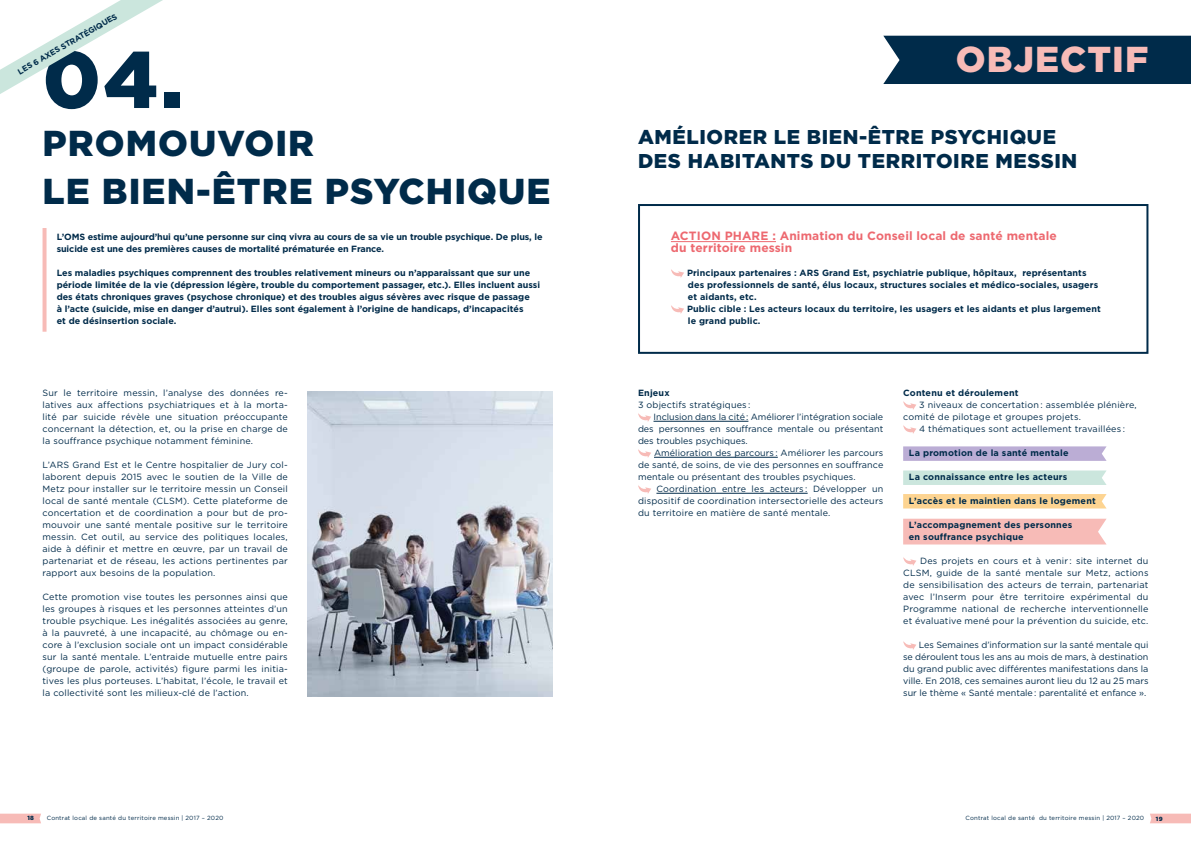
<style>
.page{position:relative;width:1191px;height:842px;background:#fff}
.page>*{position:absolute;margin:0;border:0;box-sizing:border-box;transform-origin:0 0}
.t1{font:900 80px "Gotham";color:#002b4a}
.t2{font:900 36px/48px "Gotham";letter-spacing:.03em;color:#002b4a}
.t3{font:900 36px "Gotham";letter-spacing:.03em;color:#f7bbb7}
.t4{font:900 20px/24px "Gotham";letter-spacing:.03em;color:#002b4a}
.t5{font:700 12px/12px "Gotham";letter-spacing:.01em;color:#ed6970}
.t6{font:9px/12px "Gotham";letter-spacing:.02em;color:#002b4a;text-align:justify}
.t7{font:700 9px/12px "Gotham";color:#002b4a}
.t8{font:700 9px/12px "Gotham";letter-spacing:.02em;color:#002b4a}
.t9{font:9px "Gotham";color:#002b4a}
.t10{font:700 8px "Gotham";color:#002b4a}
.t11{font:6px "Gotham";letter-spacing:.03em;color:#002b4a}
.t12{font:900 6px "Gotham";color:#002b4a}
</style>
<div class="page">
<svg style="left:1150px;top:814px;width:41px;height:9px"></svg>
<svg style="left:0;top:814px;width:41px;height:9px"></svg>
<svg style="left:43px;top:228px;width:4px;height:104px"></svg>
<svg style="left:0;top:0;width:163px;height:94px"></svg>
<div style="left:638px;top:204px;width:510px;height:150px;border:2px solid #002b4a"></div>
<div style="left:883px;top:36px;width:308px;height:48px;background:#002b4a"></div>
<hr style="left:653px;top:421px;width:95px;height:1px;background:#002b4a">
<hr style="left:654px;top:457px;width:124px;height:1px;background:#002b4a">
<hr style="left:656px;top:493px;width:151px;height:1px;background:#002b4a">
<svg style="left:638px;top:413px;width:13px;height:9px"></svg>
<svg style="left:638px;top:449px;width:13px;height:9px"></svg>
<svg style="left:638px;top:485px;width:13px;height:9px"></svg>
<hr style="left:671px;top:241px;width:105px;height:1px;background:#ed6970">
<svg style="left:671px;top:269px;width:13px;height:9px"></svg>
<svg style="left:671px;top:305px;width:13px;height:9px"></svg>
<svg style="left:903px;top:446px;width:203px;height:15px;background:#beb0d6"></svg>
<svg style="left:903px;top:470px;width:203px;height:15px;background:#cde7de"></svg>
<div style="left:903px;top:494px;width:203px;height:14px;background:#fdd491"></div>
<div style="left:903px;top:519px;width:203px;height:25px;background:#f7bbb7"></div>
<svg style="left:903px;top:401px;width:13px;height:9px"></svg>
<svg style="left:903px;top:425px;width:13px;height:9px"></svg>
<svg style="left:903px;top:557px;width:13px;height:9px"></svg>
<svg style="left:903px;top:641px;width:13px;height:9px"></svg>
<img style="left:308px;top:391px;width:245px;height:305px">
<p class="t10" style="left:16px;top:68px;width:115px;rotate:-30deg">LES 6 AXES STRATÉGIQUES</p>
<h1 class="t1" style="left:43px;top:33px;width:143px">04.</h1>
<h2 class="t2" style="left:43px;top:118px;width:509px">PROMOUVOIR<br>LE BIEN-ÊTRE PSYCHIQUE</h2>
<p class="t7" style="left:57px;top:231px;width:487px">L’OMS estime aujourd’hui qu’une personne sur cinq vivra au cours de sa vie un trouble psychique. De plus, le suicide est une des premières causes de mortalité prématurée en France.</p>
<p class="t7" style="left:57px;top:267px;width:485px">Les maladies psychiques comprennent des troubles relativement mineurs ou n’apparaissant que sur une période limitée de la vie (dépression légère, trouble du comportement passager, etc.). Elles incluent aussi des états chroniques graves (psychose chronique) et des troubles aigus sévères avec risque de passage<br>à l’acte (suicide, mise en danger d’autrui). Elles sont également à l’origine de handicaps, d’incapacités<br>et de désinsertion sociale.</p>
<p class="t6" style="left:43px;top:387px;width:247px">Sur le territoire messin, l’analyse des données re&shy;latives aux affections psychiatriques et à la morta&shy;lité par suicide révèle une situation préoccupante concernant la détection, et, ou la prise en charge de la souffrance psychique notamment féminine.</p>
<p class="t6" style="left:43px;top:459px;width:247px">L’ARS Grand Est et le Centre hospitalier de Jury col&shy;laborent depuis 2015 avec le soutien de la Ville de Metz pour installer sur le territoire messin un Conseil local de santé mentale (CLSM). Cette plateforme de concertation et de coordination a pour but de pro&shy;mouvoir une santé mentale positive sur le territoire messin. Cet outil, au service des politiques locales, aide à définir et mettre en œuvre, par un travail de partenariat et de réseau, les actions pertinentes par rapport aux besoins de la population.</p>
<p class="t6" style="left:42px;top:591px;width:247px">Cette promotion vise toutes les personnes ainsi que les groupes à risques et les personnes atteintes d’un trouble psychique. Les inégalités associées au genre, à la pauvreté, à une incapacité, au chômage ou en&shy;core à l’exclusion sociale ont un impact considérable sur la santé mentale. L’entraide mutuelle entre pairs (groupe de parole, activités) figure parmi les initia&shy;tives les plus porteuses. L’habitat, l’école, le travail et la collectivité sont les milieux-clé de l’action.</p>
<h2 class="t3" style="left:956px;top:38px;width:194px">OBJECTIF</h2>
<h3 class="t4" style="left:638px;top:124px;width:441px">AMÉLIORER LE BIEN-ÊTRE PSYCHIQUE<br>DES HABITANTS DU TERRITOIRE MESSIN</h3>
<h3 class="t5" style="left:671px;top:229px;width:387px">ACTION PHARE : Animation du Conseil local de santé mentale du territoire messin</h3>
<p class="t7" style="left:687px;top:267px;width:415px">Principaux partenaires : ARS Grand Est, psychiatrie publique, hôpitaux, représentants des professionnels de santé, élus locaux, structures sociales et médico-sociales, usagers et aidants, etc.<br>Public cible : Les acteurs locaux du territoire, les usagers et les aidants et plus largement le grand public.</p>
<p class="t7" style="left:638px;top:387px;width:33px">Enjeux</p>
<p class="t6" style="left:638px;top:399px;width:114px">3 objectifs stratégiques :</p>
<p class="t9" style="left:653px;top:412px;width:231px">Inclusion dans la cité: Améliorer l’intégration sociale</p>
<p class="t9" style="left:638px;top:424px;width:247px">des personnes en souffrance mentale ou présentant</p>
<p class="t9" style="left:638px;top:436px;width:111px">des troubles psychiques.</p>
<p class="t6" style="left:654px;top:447px;width:231px">Amélioration des parcours : Améliorer les parcours</p>
<p class="t6" style="left:638px;top:459px;width:247px">de santé, de soins, de vie des personnes en souffrance</p>
<p class="t6" style="left:638px;top:471px;width:219px">mentale ou présentant des troubles psychiques.</p>
<p class="t6" style="left:656px;top:483px;width:228px">Coordination entre les acteurs : Développer un</p>
<p class="t6" style="left:638px;top:495px;width:247px">dispositif de coordination intersectorielle des acteurs</p>
<p class="t6" style="left:638px;top:507px;width:194px">du territoire en matière de santé mentale.</p>
<p class="t8" style="left:903px;top:387px;width:117px">Contenu et déroulement</p>
<p class="t6" style="left:903px;top:399px;width:235px;text-indent:16px">3 niveaux de concertation : assemblée plénière, comité de pilotage et groupes projets.</p>
<p class="t6" style="left:919px;top:423px;width:207px">4 thématiques sont actuellement travaillées :</p>
<p class="t8" style="left:909px;top:447px;width:161px">La promotion de la santé mentale</p>
<p class="t8" style="left:909px;top:471px;width:160px">La connaissance entre les acteurs</p>
<p class="t8" style="left:909px;top:495px;width:188px">L’accès et le maintien dans le logement</p>
<p class="t8" style="left:909px;top:519px;width:165px">L’accompagnement des personnes en souffrance psychique</p>
<p class="t6" style="left:903px;top:555px;width:247px;text-indent:17px">Des projets en cours et à venir : site internet du CLSM, guide de la santé mentale sur Metz, actions de sensibilisation des acteurs de terrain, partenariat avec l’Inserm pour être territoire expérimental du Programme national de recherche interventionnelle et évaluative mené pour la prévention du suicide, etc.</p>
<p class="t6" style="left:903px;top:639px;width:247px;text-indent:16px">Les Semaines d’information sur la santé mentale qui se déroulent tous les ans au mois de mars, à destination du grand public avec différentes manifestations dans la ville. En 2018, ces semaines auront lieu du 12 au 25 mars sur le thème « Santé mentale: parentalité et enfance ».</p>
<p class="t12" style="left:27px;top:815px;width:8px">18</p>
<p class="t11" style="left:47px;top:815px;width:178px">Contrat local de santé du territoire messin | 2017 – 2020</p>
<p class="t11" style="left:965px;top:815px;width:180px">Contrat local de santé du territoire messin | 2017 – 2020</p>
<p class="t12" style="left:1156px;top:815px;width:8px">19</p>
</div>
